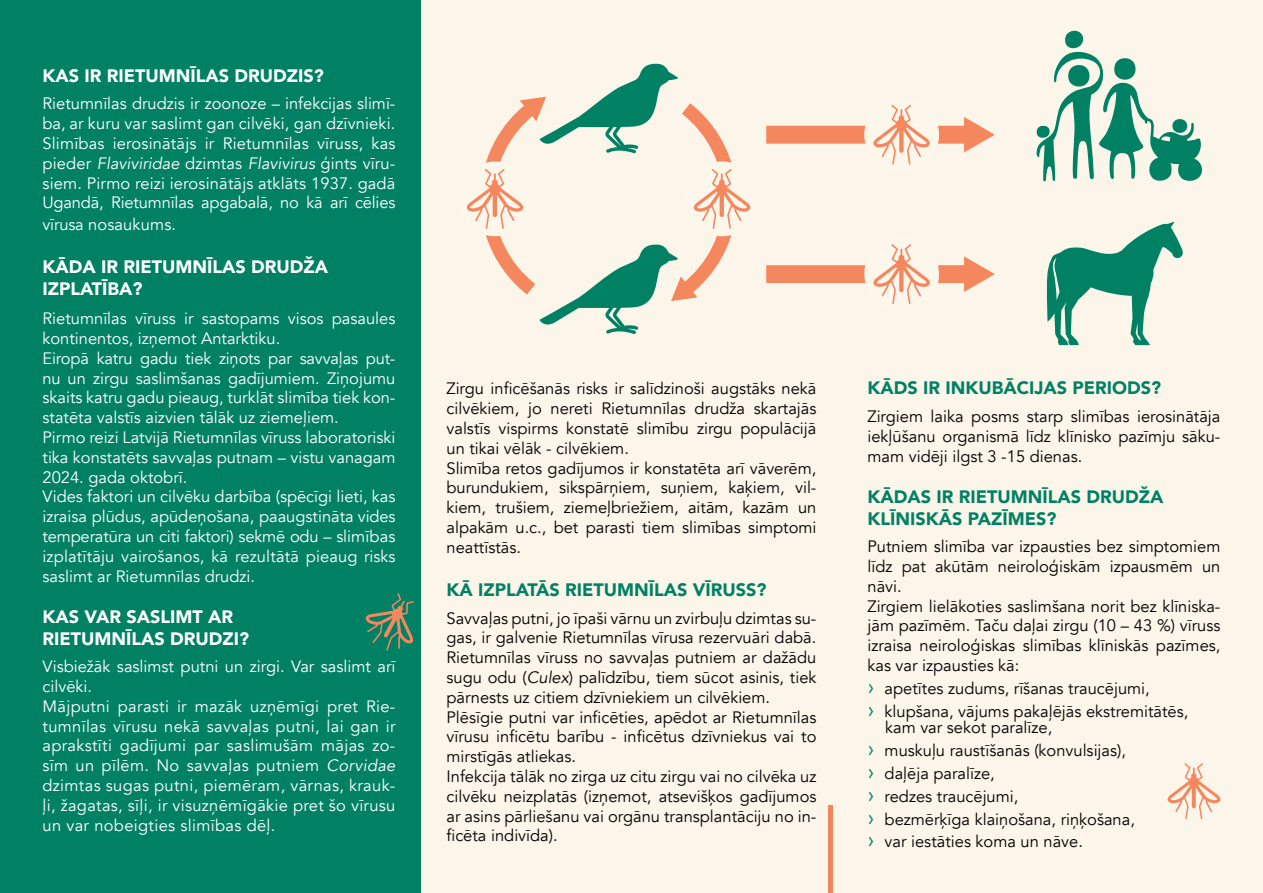
<style>
.page{position:relative;width:1263px;height:893px;background:#fff}
.page>*{position:absolute;margin:0;border:0;box-sizing:border-box;transform-origin:0 0}
.t1{font:900 18px/21.6px "Avenir";color:#008164}
.t2{font:900 18px/21.6px "Avenir";color:#fff}
.t3{font:16.5px/19.8px "Avenir";color:#000}
.t4{font:16.5px/19.8px "Avenir";color:#fff;text-align:justify}
.t5{font:16.5px/19.8px "Avenir";letter-spacing:.02em;color:#fff}
.s1{font-style:italic}
.s2{font-size:22.5px;color:#008164}
</style>
<div class="page">
<div style="left:421px;top:0;width:842px;height:893px;background:#fcf6ea"></div>
<div style="left:0;top:0;width:421px;height:893px;background:#008164"></div>
<div style="left:828px;top:806px;width:5px;height:87px;background:#f5875f"></div>
<svg style="left:467px;top:63px;width:283px;height:271px"></svg>
<svg style="left:1046px;top:222px;width:137px;height:123px"></svg>
<svg style="left:766px;top:105px;width:229px;height:60px"></svg>
<svg style="left:766px;top:244px;width:229px;height:60px"></svg>
<svg style="left:1036px;top:30px;width:167px;height:152px"></svg>
<svg style="left:1167px;top:763px;width:53px;height:56px"></svg>
<svg style="left:365px;top:593px;width:49px;height:58px"></svg>
<p class="t2" style="left:43px;top:64px;width:283px">KAS IR RIETUMNĪLAS DRUDZIS?</p>
<p class="t4" style="left:43px;top:94px;width:354px">Rietumnīlas drudzis ir zoonoze – infekcijas slimī&shy;ba, ar kuru var saslimt gan cilvēki, gan dzīvnieki.<br>Slimības ierosinātājs ir Rietumnīlas vīruss, kas pieder <span class="s1">Flaviviridae</span> dzimtas <span class="s1">Flavivirus</span> ģints vīru&shy;siem. Pirmo reizi ierosinātājs atklāts 1937. gadā Ugandā, Rietumnīlas apgabalā, no kā arī cēlies</p>
<p class="t4" style="left:43px;top:215px;width:135px">vīrusa nosaukums.</p>
<p class="t2" style="left:43px;top:256px;width:287px">KĀDA IR RIETUMNĪLAS DRUDŽA<br>IZPLATĪBA?</p>
<p class="t4" style="left:43px;top:309px;width:354px;text-align:left">Rietumnīlas vīruss ir sastopams visos pasaules kontinentos, izņemot Antarktiku.<br>Eiropā katru gadu tiek ziņots par savvaļas put&shy;nu un zirgu saslimšanas gadījumiem. Ziņojumu skaits katru gadu pieaug, turklāt slimība tiek kon&shy;statēta valstīs aizvien tālāk uz ziemeļiem.<br>Pirmo reizi Latvijā Rietumnīlas vīruss laboratoriski tika konstatēts savvaļas putnam – vistu vanagam 2024. gada oktobrī.<br>Vides faktori un cilvēku darbība (spēcīgi lieti, kas izraisa plūdus, apūdeņošana, paaugstināta vides temperatūra un citi faktori) sekmē odu – slimības izplatītāju vairošanos, kā rezultātā pieaug risks saslimt ar Rietumnīlas drudzi.</p>
<p class="t2" style="left:43px;top:605px;width:208px">KAS VAR SASLIMT AR<br>RIETUMNĪLAS DRUDZI?</p>
<p class="t5" style="left:43px;top:657px;width:354px">Visbiežāk saslimst putni un zirgi. Var saslimt arī cilvēki.<br>Mājputni parasti ir mazāk uzņēmīgi pret Rie&shy;tumnīlas vīrusu nekā savvaļas putni, lai gan ir aprakstīti gadījumi par saslimušām mājas zo&shy;sīm un pīlēm. No savvaļas putniem <span class="s1">Corvidae </span>dzimtas sugas putni, piemēram, vārnas, krauk&shy;ļi, žagatas, sīļi, ir visuzņēmīgākie pret šo vīrusu un var nobeigties slimības dēļ.</p>
<p class="t3" style="left:446px;top:379px;width:371px">Zirgu inficēšanās risks ir salīdzinoši augstāks nekā cilvēkiem, jo nereti Rietumnīlas drudža skartajās valstīs vispirms konstatē slimību zirgu populācijā un tikai vēlāk - cilvēkiem.<br>Slimība retos gadījumos ir konstatēta arī vāverēm, burundukiem, sikspārņiem, suņiem, kaķiem, vil&shy;kiem, trušiem, ziemeļbriežiem, aitām, kazām un alpakām u.c., bet parasti tiem slimības simptomi neattīstās.</p>
<p class="t1" style="left:446px;top:578px;width:322px">KĀ IZPLATĀS RIETUMNĪLAS VĪRUSS?</p>
<p class="t3" style="left:446px;top:608px;width:371px">Savvaļas putni, jo īpaši vārnu un zvirbuļu dzimtas su&shy;gas, ir galvenie Rietumnīlas vīrusa rezervuāri dabā.<br>Rietumnīlas vīruss no savvaļas putniem ar dažādu sugu odu (<span class="s1">Culex</span>) palīdzību, tiem sūcot asinis, tiek pārnests uz citiem dzīvniekiem un cilvēkiem.<br>Plēsīgie putni var inficēties, apēdot ar Rietumnīlas vīrusu inficētu barību - inficētus dzīvniekus vai to mirstīgās atliekas.<br>Infekcija tālāk no zirga uz citu zirgu vai no cilvēka uz cilvēku neizplatās (izņemot, atsevišķos gadījumos ar asins pārliešanu vai orgānu transplantāciju no in&shy;ficēta indivīda).</p>
<p class="t1" style="left:867px;top:377px;width:295px">KĀDS IR INKUBĀCIJAS PERIODS?</p>
<p class="t3" style="left:867px;top:407px;width:354px;text-align:justify">Zirgiem laika posms starp slimības ierosinātāja iekļūšanu organismā līdz klīnisko pazīmju sāku&shy;mam vidēji ilgst 3 -15 dienas.</p>
<p class="t1" style="left:867px;top:485px;width:297px">KĀDAS IR RIETUMNĪLAS DRUDŽA<br>KLĪNISKĀS PAZĪMES?</p>
<p class="t3" style="left:867px;top:537px;width:354px">Putniem slimība var izpausties bez simptomiem līdz pat akūtām neiroloģiskām izpausmēm un nāvi.<br>Zirgiem lielākoties saslimšana norit bez klīniska&shy;jām pazīmēm. Taču daļai zirgu (10 – 43 %) vīruss izraisa neiroloģiskas slimības klīniskās pazīmes, kas var izpausties kā:</p>
<p class="t3" style="left:867px;top:677px;width:322px;line-height:22.8px"><span class="s2">›</span> apetītes zudums, rīšanas traucējumi,<br><span class="s2">›</span> klupšana, vājums pakaļējās ekstremitātēs,</p>
<p class="t3" style="left:867px;top:717px;width:269px;line-height:22.8px;text-indent:18px">kam var sekot paralīze,<br><span class="s2">›</span> muskuļu raustīšanās (konvulsijas), <span class="s2">›</span> daļēja paralīze,<br><span class="s2">›</span> redzes traucējumi,<br><span class="s2">›</span> bezmērķīga klaiņošana, riņķošana, <span class="s2">›</span> var iestāties koma un nāve.</p>
</div>
